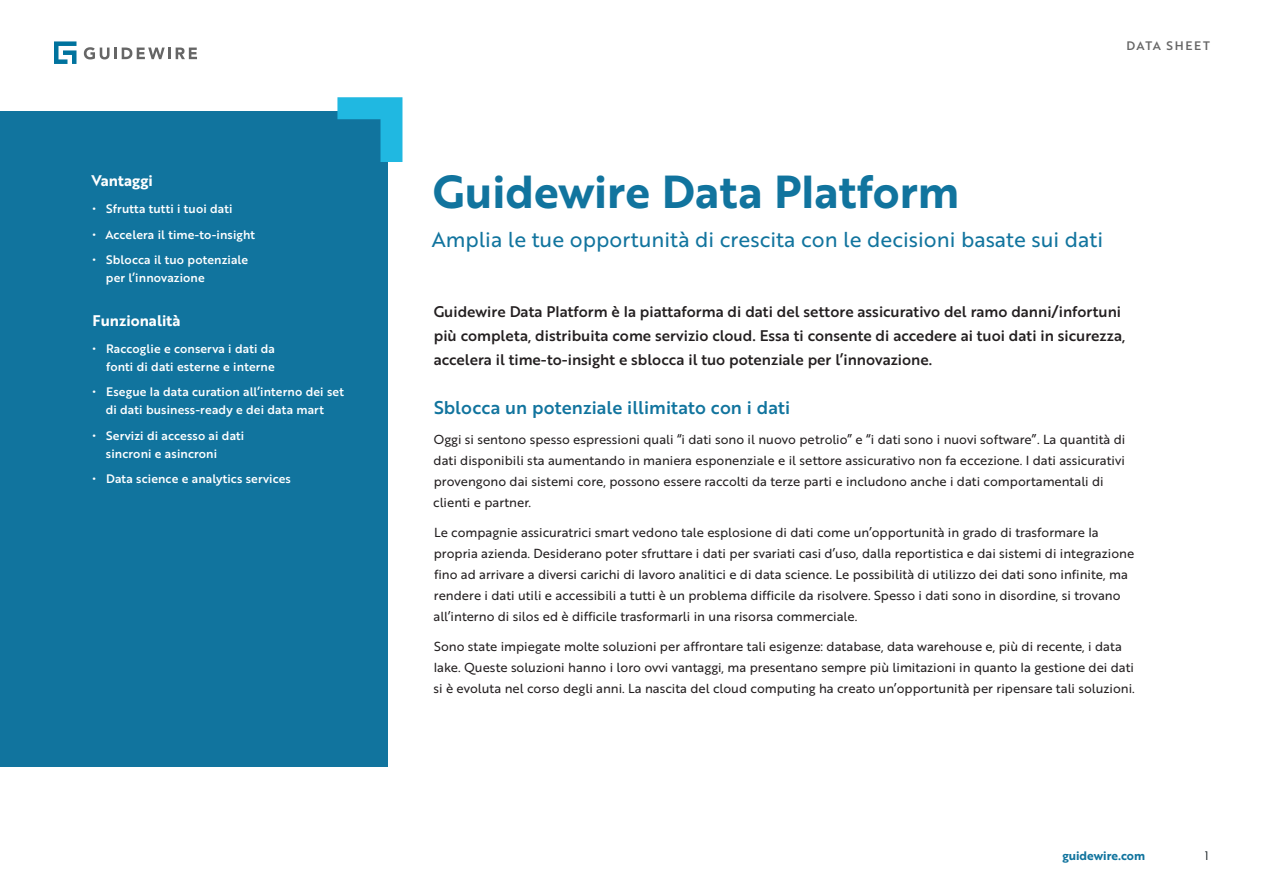
<style>
.page{position:relative;width:1263px;height:893px;background:#fff}
.page>*{position:absolute;margin:0;border:0;box-sizing:border-box;transform-origin:0 0}
.t1{font:45px "Brother 1816 Bold";color:#11749e}
.t2{font:21px "Brother 1816 Regular";color:#11749e}
.t3{font:18px "Brother 1816 Medium";letter-spacing:.005em;color:#11749e}
.t4{font:15px/24px "Brother 1816 Medium";color:#231f20}
.t5{font:15px "Brother 1816 Bold";color:#fff}
.t6{font:12.75px/21px "Brother 1816 Regular";color:#231f20}
.t7{font:12px/18px "Brother 1816 Medium";letter-spacing:.01em;color:#fff}
.t8{font:12px "Brother 1816 Bold";color:#11749e}
.t9{font:12px "Brother 1816 Medium";letter-spacing:.14em;color:#666}
.t10{font:12px "Brother 1816 Book";color:#0e171b}
</style>
<div class="page">
<div style="left:0;top:112px;width:388px;height:655px;background:#11749e"></div>
<svg style="left:337px;top:97px;width:65px;height:65px"></svg>
<svg style="left:84px;top:47px;width:113px;height:12px"></svg>
<svg style="left:54px;top:41px;width:22px;height:23px"></svg>
<p class="t5" style="left:91px;top:170px;width:63px">Vantaggi</p>
<p class="t7" style="left:92px;top:200px;width:142px">• Sfrutta tutti i tuoi dati</p>
<p class="t7" style="left:92px;top:225px;width:164px">• Accelera il time-to-insight</p>
<p class="t7" style="left:106px;top:251px;width:144px;text-indent:-13px">• Sblocca il tuo potenziale per l’innovazione</p>
<p class="t5" style="left:92px;top:309px;width:89px">Funzionalità</p>
<p class="t7" style="left:92px;top:339px;width:184px;text-align:right">• Raccoglie e conserva i dati da fonti di dati esterne e interne</p>
<p class="t7" style="left:92px;top:383px;width:253px;text-align:center">• Esegue la data curation all’interno dei set di dati business-ready e dei data mart</p>
<p class="t7" style="left:106px;top:426px;width:140px;text-indent:-13px">• Servizi di accesso ai dati sincroni e asincroni</p>
<p class="t7" style="left:92px;top:470px;width:200px">• Data science e analytics services</p>
<p class="t9" style="left:1126px;top:37px;width:85px">DATA SHEET</p>
<h1 class="t1" style="left:433px;top:158px;width:528px">Guidewire Data Platform</h1>
<h2 class="t2" style="left:432px;top:224px;width:673px">Amplia le tue opportunità di crescita con le decisioni basate sui dati</h2>
<p class="t4" style="left:434px;top:299px;width:693px">Guidewire Data Platform è la piattaforma di dati del settore assicurativo del ramo danni/infortuni più completa, distribuita come servizio cloud. Essa ti consente di accedere ai tuoi dati in sicurezza, accelera il time-to-insight e sblocca il tuo potenziale per l’innovazione.</p>
<h3 class="t3" style="left:434px;top:394px;width:358px">Sblocca un potenziale illimitato con i dati</h3>
<p class="t6" style="left:433px;top:428px;width:694px">Oggi si sentono spesso espressioni quali “i dati sono il nuovo petrolio” e “i dati sono i nuovi software”. La quantità di dati disponibili sta aumentando in maniera esponenziale e il settore assicurativo non fa eccezione. I dati assicurativi provengono dai sistemi core, possono essere raccolti da terze parti e includono anche i dati comportamentali di clienti e partner.</p>
<p class="t6" style="left:434px;top:521px;width:702px">Le compagnie assicuratrici smart vedono tale esplosione di dati come un’opportunità in grado di trasformare la propria azienda. Desiderano poter sfruttare i dati per svariati casi d’uso, dalla reportistica e dai sistemi di integrazione fino ad arrivare a diversi carichi di lavoro analitici e di data science. Le possibilità di utilizzo dei dati sono infinite, ma rendere i dati utili e accessibili a tutti è un problema difficile da risolvere. Spesso i dati sono in disordine, si trovano all’interno di silos ed è difficile trasformarli in una risorsa commerciale.</p>
<p class="t6" style="left:434px;top:635px;width:703px">Sono state impiegate molte soluzioni per affrontare tali esigenze: database, data warehouse e, più di recente, i data lake. Queste soluzioni hanno i loro ovvi vantaggi, ma presentano sempre più limitazioni in quanto la gestione dei dati si è evoluta nel corso degli anni. La nascita del cloud computing ha creato un’opportunità per ripensare tali soluzioni.</p>
<p class="t8" style="left:1062px;top:847px;width:84px">guidewire.com</p>
<p class="t10" style="left:1205px;top:847px;width:5px">1</p>
</div>
